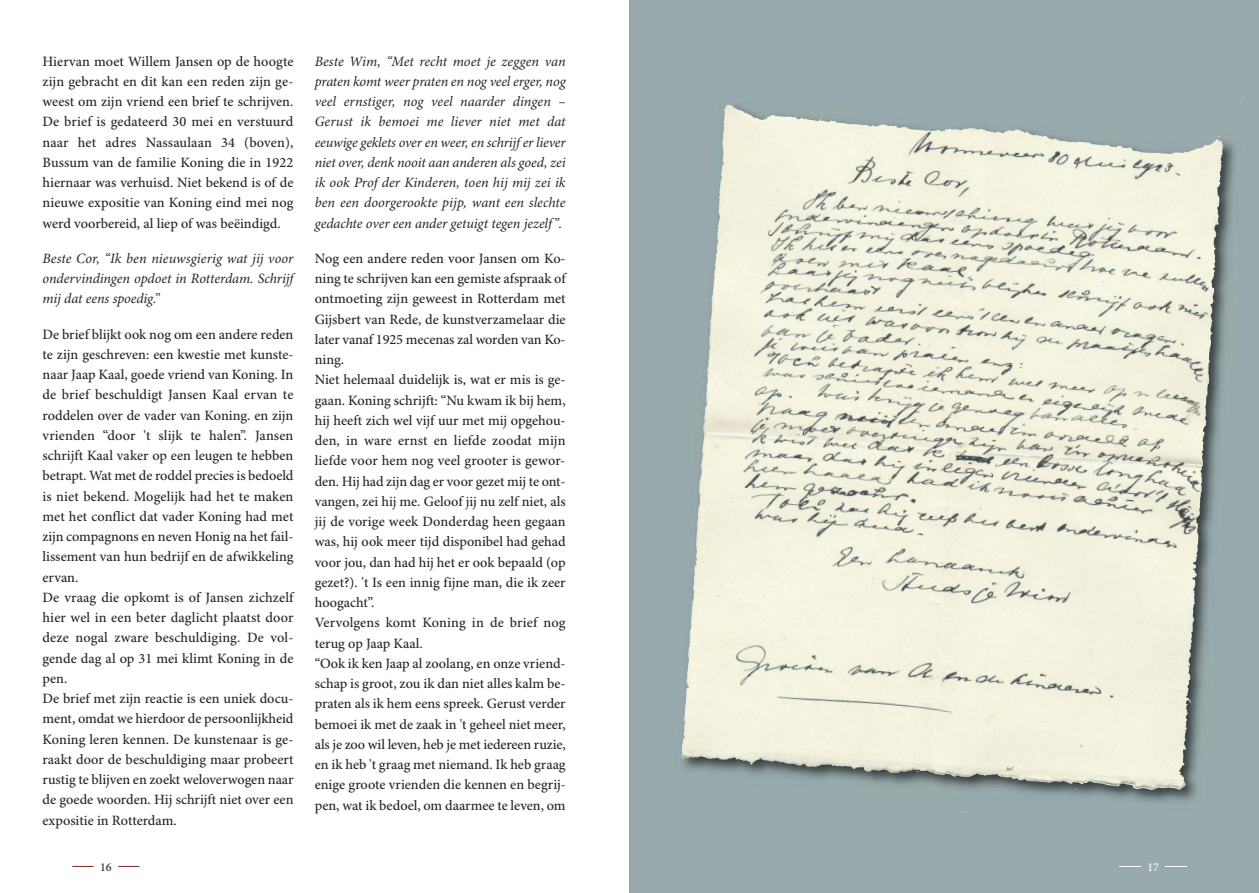
<style>
.page{position:relative;width:1259px;height:893px;background:#fff}
.page>*{position:absolute;margin:0;border:0;box-sizing:border-box;transform-origin:0 0}
.t1{font:500 14.25px/20.2px "Minion Pro";color:#272526}
.t2{font:italic 14.25px/20.2px "Minion Pro";letter-spacing:-.005em;color:#272526;text-align:justify}
.t3{font:500 12px "Minion Pro";color:#272526}
.t4{font:500 12px "Minion Pro";color:#fff}
</style>
<div class="page">
<div style="left:629px;top:0;width:630px;height:893px;background:#99a9ac"></div>
<svg style="left:118px;top:866px;width:21px;height:1px"></svg>
<svg style="left:72px;top:866px;width:22px;height:1px"></svg>
<img style="left:681px;top:238px;width:547px;height:629px">
<svg style="left:1165px;top:866px;width:21px;height:1px"></svg>
<svg style="left:1119px;top:866px;width:21px;height:1px"></svg>
<img style="left:717px;top:98px;width:525px;height:140px">
<p class="t1" style="left:43px;top:52px;width:252px;text-align:justify">Hiervan moet Willem Jansen op de hoogte zijn gebracht en dit kan een reden zijn ge&shy;weest om zijn vriend een brief te schrijven.<br>De brief is gedateerd 30 mei en verstuurd naar het adres Nassaulaan 34 (boven), Bussum van de familie Koning die in 1922 hiernaar was verhuisd. Niet bekend is of de nieuwe expositie van Koning eind mei nog werd voorbereid, al liep of was beëindigd.</p>
<p class="t2" style="left:43px;top:249px;width:252px">Beste Cor, “Ik ben nieuwsgierig wat jij voor ondervindingen opdoet in Rotterdam. Schrijf mij dat eens spoedig.”</p>
<p class="t1" style="left:43px;top:325px;width:252px">De brief blijkt ook nog om een andere reden te zijn geschreven: een kwestie met kunste&shy;naar Jaap Kaal, goede vriend van Koning. In de brief beschuldigt Jansen Kaal ervan te roddelen over de vader van Koning. en zijn vrienden “door 't slijk te halen”. Jansen schrijft Kaal vaker op een leugen te hebben betrapt. Wat met de roddel precies is bedoeld is niet bekend. Mogelijk had het te maken met het conflict dat vader Koning had met zijn compagnons en neven Honig na het fail&shy;lissement van hun bedrijf en de afwikkeling ervan.<br>De vraag die opkomt is of Jansen zichzelf hier wel in een beter daglicht plaatst door deze nogal zware beschuldiging. De vol&shy;gende dag al op 31 mei klimt Koning in de pen.<br>De brief met zijn reactie is een uniek docu&shy;ment, omdat we hierdoor de persoonlijkheid Koning leren kennen. De kunstenaar is ge&shy;raakt door de beschuldiging maar probeert rustig te blijven en zoekt weloverwogen naar de goede woorden. Hij schrijft niet over een expositie in Rotterdam.</p>
<p class="t3" style="left:100px;top:863px;width:13px">16</p>
<p class="t2" style="left:315px;top:52px;width:252px">Beste Wim, “Met recht moet je zeggen van praten komt weer praten en nog veel erger, nog veel ernstiger, nog veel naarder dingen – Gerust ik bemoei me liever niet met dat eeuwige geklets over en weer, en schrijfer liever niet over, denk nooit aan anderen als goed, zei ik ook Prof der Kinderen, toen hij mij zei ik ben een doorgerookte pijp, want een slechte gedachte over een ander getuigt tegen jezelf”.</p>
<p class="t1" style="left:315px;top:249px;width:252px">Nog een andere reden voor Jansen om Ko&shy;ning te schrijven kan een gemiste afspraak of ontmoeting zijn geweest in Rotterdam met Gijsbert van Rede, de kunstverzamelaar die later vanaf 1925 mecenas zal worden van Ko&shy;ning.<br>Niet helemaal duidelijk is, wat er mis is ge&shy;gaan. Koning schrijft: “Nu kwam ik bij hem, hij heeft zich wel vijf uur met mij opgehou&shy;den, in ware ernst en liefde zoodat mijn liefde voor hem nog veel grooter is gewor&shy;den. Hij had zijn dag er voor gezet mij te ont&shy;vangen, zei hij me. Geloof jij nu zelf niet, als jij de vorige week Donderdag heen gegaan was, hij ook meer tijd disponibel had gehad voor jou, dan had hij het er ook bepaald (op gezet?). 't Is een innig fijne man, die ik zeer hoogacht”.<br>Vervolgens komt Koning in de brief nog terug op Jaap Kaal.<br>“Ook ik ken Jaap al zoolang, en onze vriend&shy;schap is groot, zou ik dan niet alles kalm be&shy;praten als ik hem eens spreek. Gerust verder bemoei ik met de zaak in 't geheel niet meer, als je zoo wil leven, heb je met iedereen ruzie, en ik heb 't graag met niemand. Ik heb graag enige groote vrienden die kennen en begrij&shy;pen, wat ik bedoel, om daarmee te leven, om</p>
<p class="t4" style="left:1147px;top:863px;width:13px">17</p>
</div>
